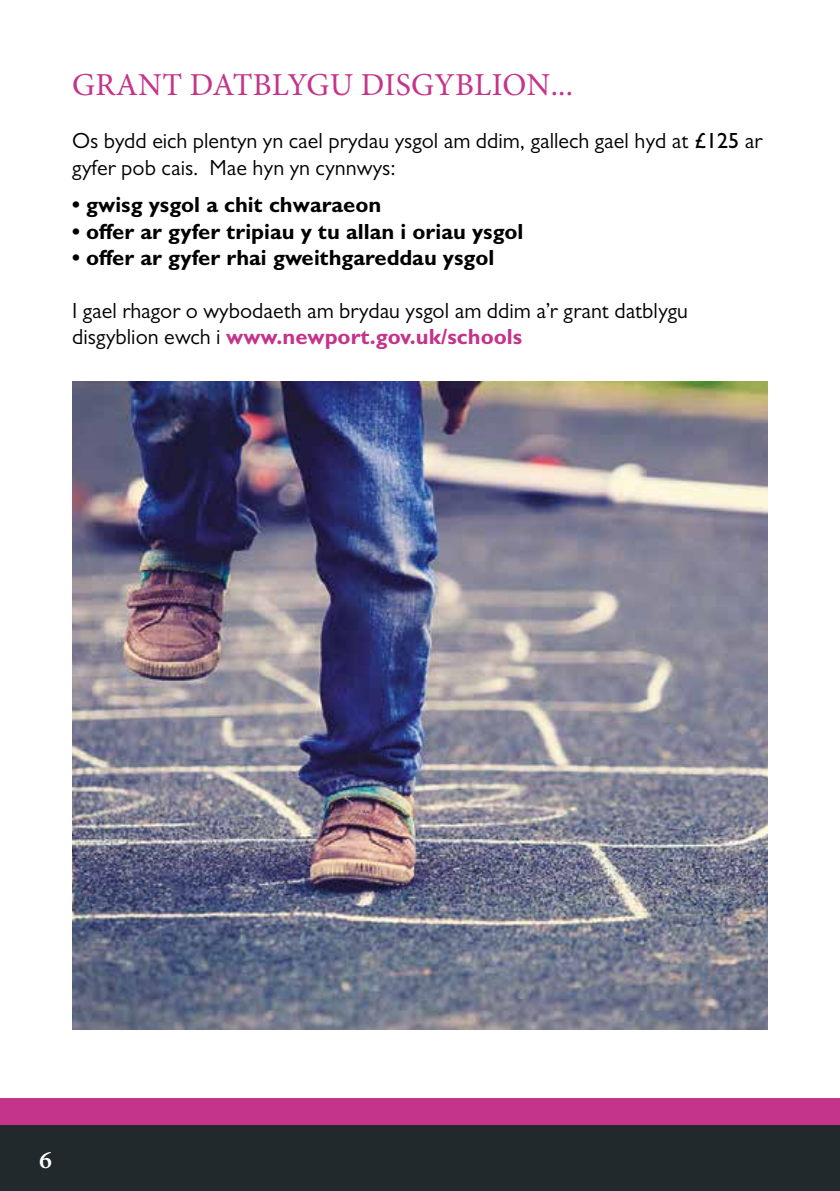
<style>
.page{position:relative;width:840px;height:1191px;background:#fff}
.page>*{position:absolute;margin:0;border:0;box-sizing:border-box;transform-origin:0 0}
.t1{font:32px "Minion Pro";letter-spacing:.01em;color:#c4348a}
.t2{font:700 26px "Adobe Hebrew";color:#fff}
.t3{font:22px/26.4px "Gill Sans MT Pro";color:#000}
.t4{font:700 22px "Gill Sans MT Pro";color:#000}
.s1{font-weight:500}
.s2{font-weight:700;color:#c4348a}
</style>
<div class="page">
<div style="left:0;top:1098px;width:839px;height:27px;background:#c4348a"></div>
<div style="left:0;top:1125px;width:839px;height:66px;background:#21292c"></div>
<img style="left:72px;top:381px;width:695px;height:648px">
<h1 class="t1" style="left:72px;top:64px;width:502px">GRANT DATBLYGU DISGYBLION...</h1>
<p class="t3" style="left:72px;top:127px;width:691px">Os bydd eich plentyn yn cael prydau ysgol am ddim, gallech gael hyd at <span class="s1">£125</span> ar gyfer pob cais. Mae hyn yn cynnwys:</p>
<p class="t4" style="left:72px;top:191px;width:311px">• gwisg ysgol a chit chwaraeon</p>
<p class="t4" style="left:72px;top:218px;width:452px">• offer ar gyfer tripiau y tu allan i oriau ysgol</p>
<p class="t4" style="left:72px;top:244px;width:423px">• offer ar gyfer rhai gweithgareddau ysgol</p>
<p class="t3" style="left:72px;top:297px;width:617px">I gael rhagor o wybodaeth am brydau ysgol am ddim a’r grant datblygu disgyblion ewch i <span class="s2">www.newport.gov.uk/schools</span></p>
<p class="t2" style="left:39px;top:1143px;width:15px">6</p>
</div>
